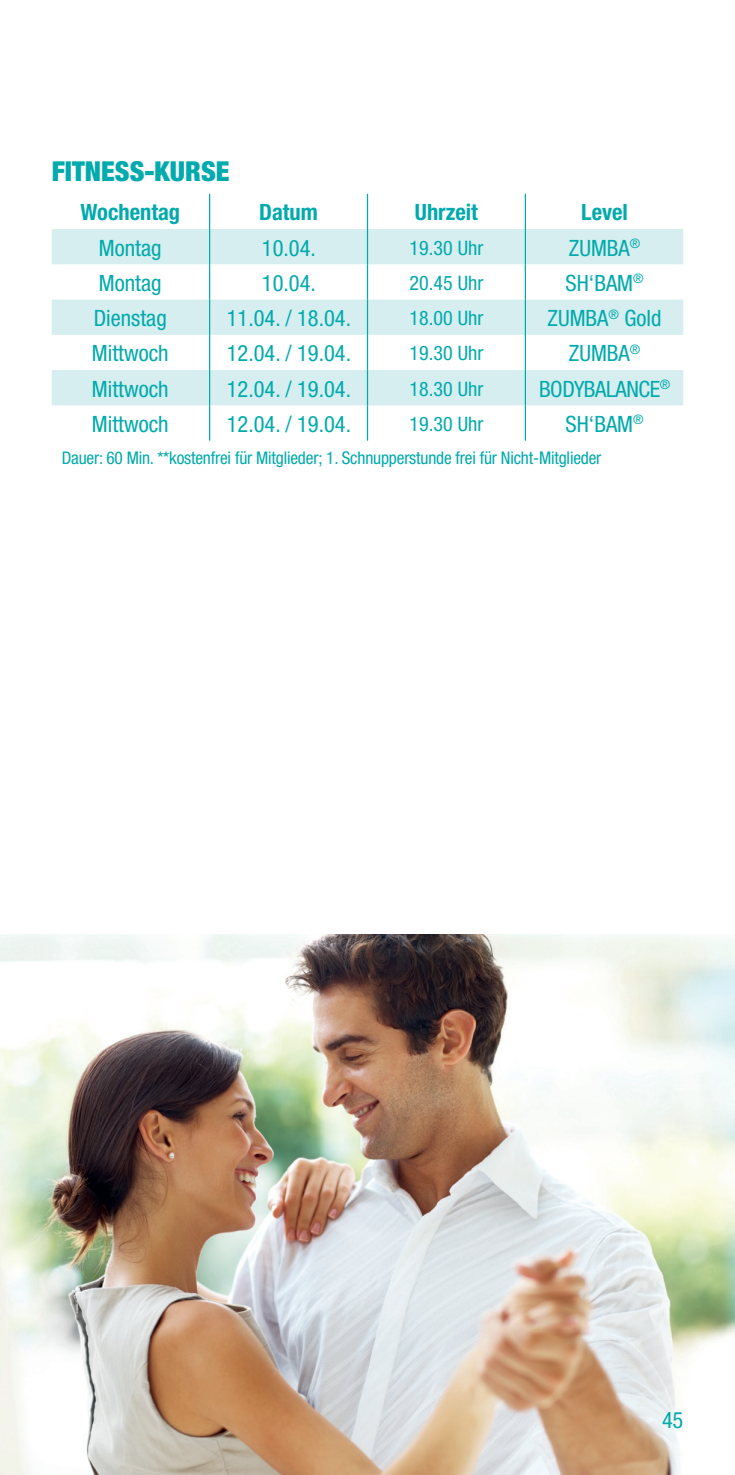
<style>
.page{position:relative;width:735px;height:1475px;background:#fff}
.page>*{position:absolute;margin:0;border:0;box-sizing:border-box;transform-origin:0 0}
.t1{font:900 condensed 27.5px "Helvetica Neue";color:#00aaad}
.t2{font:condensed 22.5px "Helvetica Neue";color:#00aaad}
.t3{font:700 condensed 22.5px "Helvetica Neue";color:#00aaad}
.t4{font:condensed 20px "Helvetica Neue";color:#00aaad}
.t5{font:condensed 17.5px "Helvetica Neue";letter-spacing:-.01em;color:#00aaad}
</style>
<div class="page">
<img style="left:0;top:934px;width:734px;height:540px">
<svg style="left:52px;top:194px;width:630px;height:246px"></svg>
<svg style="left:52px;top:229px;width:630px;height:176px;fill:#d6eeef"></svg>
<hr style="left:209px;top:194px;width:1px;height:35px;background:#00aaad">
<hr style="left:366px;top:194px;width:2px;height:35px;background:#00aaad">
<hr style="left:524px;top:194px;width:1px;height:35px;background:#00aaad">
<hr style="left:209px;top:229px;width:1px;height:35px;background:#00aaad">
<hr style="left:366px;top:229px;width:2px;height:35px;background:#00aaad">
<hr style="left:524px;top:229px;width:1px;height:35px;background:#00aaad">
<hr style="left:209px;top:264px;width:1px;height:35px;background:#00aaad">
<hr style="left:366px;top:264px;width:2px;height:35px;background:#00aaad">
<hr style="left:524px;top:264px;width:1px;height:35px;background:#00aaad">
<hr style="left:209px;top:299px;width:1px;height:36px;background:#00aaad">
<hr style="left:366px;top:299px;width:2px;height:36px;background:#00aaad">
<hr style="left:524px;top:299px;width:1px;height:36px;background:#00aaad">
<hr style="left:209px;top:335px;width:1px;height:35px;background:#00aaad">
<hr style="left:366px;top:335px;width:2px;height:35px;background:#00aaad">
<hr style="left:524px;top:335px;width:1px;height:35px;background:#00aaad">
<hr style="left:209px;top:370px;width:1px;height:35px;background:#00aaad">
<hr style="left:366px;top:370px;width:2px;height:35px;background:#00aaad">
<hr style="left:524px;top:370px;width:1px;height:35px;background:#00aaad">
<hr style="left:209px;top:405px;width:1px;height:35px;background:#00aaad">
<hr style="left:366px;top:405px;width:2px;height:35px;background:#00aaad">
<hr style="left:524px;top:405px;width:1px;height:35px;background:#00aaad">
<p class="t1" style="left:52px;top:154px;width:179px">FITNESS-KURSE</p>
<p class="t3" style="left:80px;top:198px;width:101px">Wochentag</p>
<p class="t3" style="left:259px;top:198px;width:60px">Datum</p>
<p class="t3" style="left:414px;top:198px;width:64px">Uhrzeit</p>
<p class="t3" style="left:581px;top:198px;width:48px">Level</p>
<p class="t2" style="left:99px;top:234px;width:64px">Montag</p>
<p class="t2" style="left:262px;top:234px;width:56px">10.04.</p>
<p class="t4" style="left:409px;top:236px;width:75px">19.30 Uhr</p>
<p class="t2" style="left:568px;top:234px;width:73px">ZUM BA<sup>®</sup></p>
<p class="t2" style="left:99px;top:270px;width:64px">Montag</p>
<p class="t2" style="left:262px;top:270px;width:56px">10.04.</p>
<p class="t4" style="left:409px;top:271px;width:75px">20.45 Uhr</p>
<p class="t2" style="left:565px;top:270px;width:79px">SH‘BAM<sup>®</sup></p>
<p class="t2" style="left:94px;top:305px;width:75px">Dienstag</p>
<p class="t2" style="left:227px;top:305px;width:126px">11.04. / 18.04.</p>
<p class="t4" style="left:409px;top:306px;width:75px">18.00 Uhr</p>
<p class="t2" style="left:547px;top:305px;width:115px">ZUMBA<sup>®</sup> Gold</p>
<p class="t2" style="left:92px;top:340px;width:78px">Mittwoch</p>
<p class="t2" style="left:226px;top:340px;width:126px">12.04. / 19.04.</p>
<p class="t4" style="left:409px;top:342px;width:75px">19.30 Uhr</p>
<p class="t2" style="left:568px;top:340px;width:73px">ZUM BA<sup>®</sup></p>
<p class="t2" style="left:92px;top:375px;width:78px">Mittwoch</p>
<p class="t2" style="left:226px;top:375px;width:126px">12.04. / 19.04.</p>
<p class="t4" style="left:409px;top:377px;width:75px">18.30 Uhr</p>
<p class="t2" style="left:538px;top:375px;width:68px">BODYBALANC</p>
<p class="t2" style="left:649px;top:375px;width:22px">E<sup>®</sup></p>
<p class="t2" style="left:92px;top:411px;width:78px">Mittwoch</p>
<p class="t2" style="left:226px;top:411px;width:126px">12.04. / 19.04.</p>
<p class="t4" style="left:409px;top:412px;width:75px">19.30 Uhr</p>
<p class="t2" style="left:565px;top:411px;width:79px">SH‘BAM<sup>®</sup></p>
<p class="t5" style="left:62px;top:448px;width:540px">Dauer: 60 Min. **kostenfrei für Mitglieder; 1. Schnupperstunde frei für Nicht-Mitglieder</p>
<p class="t2" style="left:661px;top:1407px;width:23px">45</p>
</div>
